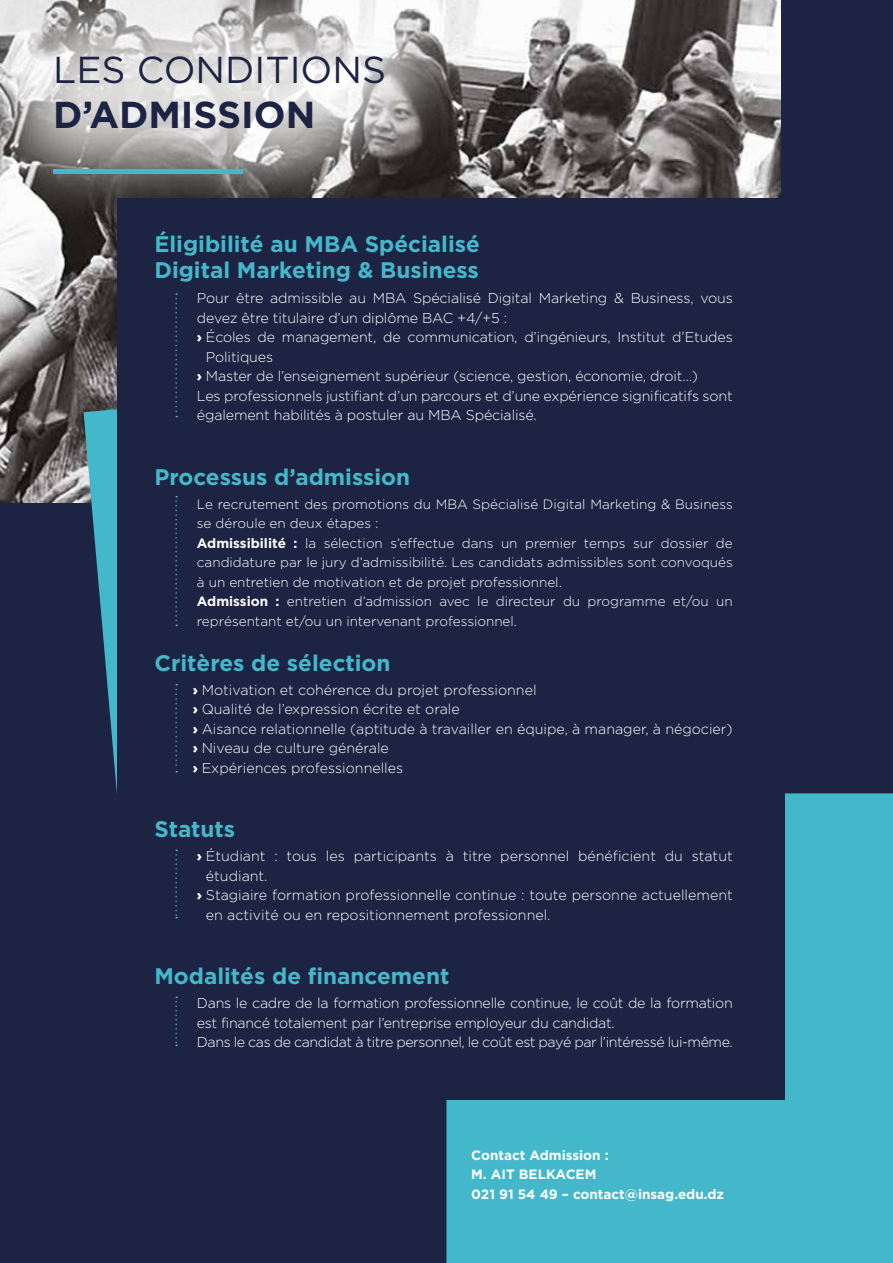
<style>
.page{position:relative;width:893px;height:1263px;background:#1d2343}
.page>*{position:absolute;margin:0;border:0;box-sizing:border-box;transform-origin:0 0}
.t1{font:37.5px "Gotham";color:#1d2343}
.t2{font:700 37.5px "Gotham";color:#1d2343}
.t3{font:700 22.5px/25.5px "Gotham";color:#44b8cb}
.t4{font:300 14.25px/19.5px "Gotham";letter-spacing:-.01em;color:#fff}
.t5{font:300 13.5px/19.5px "Gotham";color:#fff}
.t6{font:700 13.5px/19.5px "Gotham";color:#fff}
.s1{font-weight:900}
.s2{font-weight:700}
</style>
<div class="page">
<img style="left:0;top:0;width:780px;height:502px">
<div style="left:0;top:0;width:478px;height:225px;background:#fff;opacity:.85"></div>
<div style="left:53px;top:169px;width:190px;height:5px;background:#44b8cb"></div>
<div style="left:446px;top:793px;width:447px;height:470px;background:#44b8cb"></div>
<div style="left:117px;top:198px;width:667px;height:902px;background:#1d2343"></div>
<svg style="left:84px;top:293px;width:93px;height:501px"></svg>
<svg style="left:175px;top:850px;width:2px;height:68px"></svg>
<svg style="left:175px;top:996px;width:2px;height:50px"></svg>
<h1 class="t1" style="left:53px;top:49px;width:334px">LES CONDITIONS</h1>
<h1 class="t2" style="left:53px;top:93px;width:264px">D’ADMISSION</h1>
<h2 class="t3" style="left:154px;top:231px;width:327px">Éligibilité au MBA Spécialisé<br>Digital Marketing &amp; Business</h2>
<p class="t4" style="left:197px;top:288px;width:537px">Pour être admissible au MBA Spécialisé Digital Marketing &amp; Business, vous</p>
<p class="t4" style="left:197px;top:308px;width:312px">devez être titulaire d’un diplôme BAC +4/+5 :</p>
<p class="t4" style="left:197px;top:327px;width:537px"><span class="s1">›</span> Écoles de management, de communication, d’ingénieurs, Institut d’Etudes</p>
<p class="t4" style="left:206px;top:347px;width:69px">Politiques</p>
<p class="t4" style="left:197px;top:366px;width:503px"><span class="s1">›</span> Master de l’enseignement supérieur (science, gestion, économie, droit…)</p>
<p class="t4" style="left:197px;top:385px;width:537px">Les professionnels justifiant d’un parcours et d’une expérience significatifs sont</p>
<p class="t4" style="left:197px;top:405px;width:341px">également habilités à postuler au MBA Spécialisé.</p>
<h2 class="t3" style="left:154px;top:463px;width:257px">Processus d’admission</h2>
<p class="t5" style="left:197px;top:494px;width:537px">Le recrutement des promotions du MBA Spécialisé Digital Marketing &amp; Business se déroule en deux étapes :<br><span class="s2">Admissibilité :</span> la sélection s’effectue dans un premier temps sur dossier de candidature par le jury d’admissibilité. Les candidats admissibles sont convoqués à un entretien de motivation et de projet professionnel.<br><span class="s2">Admission :</span> entretien d’admission avec le directeur du programme et/ou un représentant et/ou un intervenant professionnel.</p>
<h2 class="t3" style="left:154px;top:649px;width:238px">Critères de sélection</h2>
<p class="t4" style="left:193px;top:680px;width:542px"><span class="s1">›</span> Motivation et cohérence du projet professionnel<br><span class="s1">›</span> Qualité de l’expression écrite et orale<br><span class="s1">›</span> Aisance relationnelle (aptitude à travailler en équipe, à manager, à négocier) <span class="s1">›</span> Niveau de culture générale<br><span class="s1">›</span> Expériences professionnelles</p>
<h2 class="t3" style="left:154px;top:816px;width:82px">Statuts</h2>
<p class="t4" style="left:197px;top:846px;width:537px"><span class="s1">›</span> Étudiant : tous les participants à titre personnel bénéficient du statut</p>
<p class="t4" style="left:206px;top:866px;width:63px">étudiant.</p>
<p class="t4" style="left:197px;top:885px;width:537px"><span class="s1">›</span> Stagiaire formation professionnelle continue : toute personne actuellement</p>
<p class="t4" style="left:206px;top:905px;width:346px">en activité ou en repositionnement professionnel.</p>
<h2 class="t3" style="left:154px;top:963px;width:297px">Modalités de financement</h2>
<p class="t4" style="left:197px;top:993px;width:537px">Dans le cadre de la formation professionnelle continue, le coût de la formation est financé totalement par l’entreprise employeur du candidat.<br>Dans le cas de candidat à titre personnel, le coût est payé par l’intéressé lui-même.</p>
<p class="t6" style="left:471px;top:1145px;width:254px">Contact Admission :<br>M. AIT BELKACEM<br>021 91 54 49 – contact@insag.edu.dz</p>
</div>
